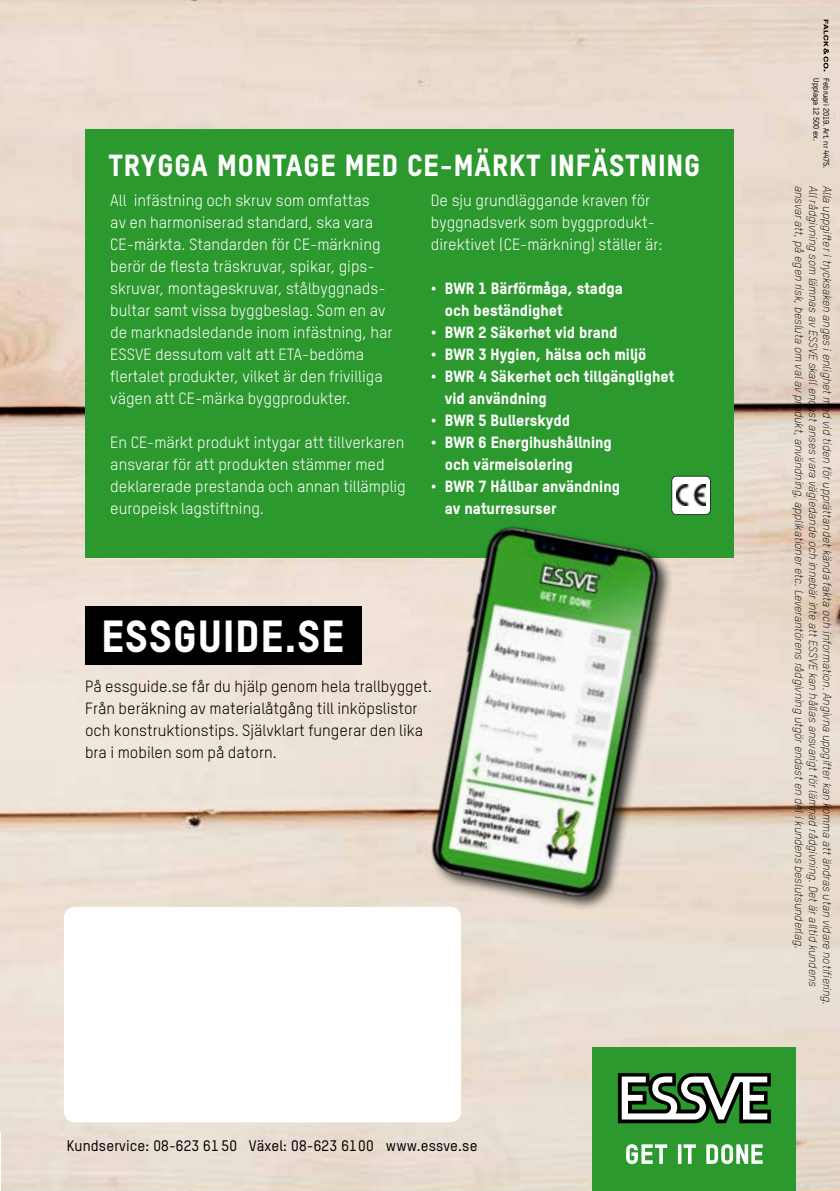
<style>
.page{position:relative;width:840px;height:1191px;background:#fff}
.page>*{position:absolute;margin:0;border:0;box-sizing:border-box;transform-origin:0 0}
.t1{font:800 44.2px "TSTAR";letter-spacing:.03em;color:#fff}
.t2{font:800 30px "TSTAR";letter-spacing:.03em;color:#fff}
.t3{font:16px/22px "TSTAR";color:#fff}
.t4{font:800 16px/22px "TSTAR";color:#fff}
.t5{font:16px/22px "TSTAR";color:#000}
.t6{font:500 15px "TSTAR";letter-spacing:.01em;color:#000}
.t7{font:italic 300 11.6px/14px "TSTAR";color:#000}
.t8{font:500 8px "TSTAR";color:#000}
</style>
<div class="page">
<img style="left:0;top:0;width:839px;height:1191px">
<svg style="left:823px;top:20px;width:5px;height:51px"></svg>
<div style="left:64px;top:907px;width:397px;height:215px;background:#fff;border-radius:11px"></div>
<div style="left:85px;top:129px;width:648px;height:429px;background:#2c992f"></div>
<svg style="left:671px;top:476px;width:39px;height:39px"></svg>
<img style="left:676px;top:484px;width:29px;height:21px">
<div style="left:85px;top:606px;width:276px;height:58px;background:#000"></div>
<img style="left:415px;top:503px;width:261px;height:414px">
<div style="left:592px;top:1047px;width:203px;height:144px;background:#2c992f"></div>
<svg style="left:626px;top:1144px;width:136px;height:20px"></svg>
<svg style="left:617px;top:1073px;width:153px;height:50px"></svg>
<h2 class="t2" style="left:109px;top:146px;width:592px">TRYGGA MONTAGE MED CE-MÄRKT INFÄSTNING</h2>
<p class="t3" style="left:110px;top:189px;width:283px">All infästning och skruv som omfattas<br>av en harmoniserad standard, ska vara CE-märkta. Standarden för CE-märkning berör de flesta träskruvar, spikar, gips&shy;skruvar, montageskruvar, stålbyggnads&shy;bultar samt vissa byggbeslag. Som en av de marknadsledande inom infästning, har ESSVE dessutom valt att ETA-bedöma flertalet produkter, vilket är den frivilliga vägen att CE-märka byggprodukter.</p>
<p class="t3" style="left:110px;top:431px;width:297px">En CE-märkt produkt intygar att tillverkaren ansvarar för att produkten stämmer med deklarerade prestanda och annan tillämplig europeisk lagstiftning.</p>
<p class="t3" style="left:430px;top:189px;width:233px">De sju grundläggande kraven för byggnadsverk som byggprodukt&shy;direktivet (CE-märkning) ställer är:</p>
<p class="t4" style="left:444px;top:277px;width:179px;text-indent:-14px">• BWR 1 Bärförmåga, stadga och beständighet</p>
<p class="t4" style="left:430px;top:321px;width:188px">• BWR 2 Säkerhet vid brand</p>
<p class="t4" style="left:430px;top:343px;width:217px">• BWR 3 Hygien, hälsa och miljö</p>
<p class="t4" style="left:444px;top:365px;width:231px;text-indent:-14px">• BWR 4 Säkerhet och tillgänglighet vid användning</p>
<p class="t4" style="left:430px;top:409px;width:140px">• BWR 5 Bullerskydd</p>
<p class="t4" style="left:444px;top:431px;width:168px;text-indent:-14px">• BWR 6 Energihushållning och värmeisolering</p>
<p class="t4" style="left:444px;top:475px;width:176px;text-indent:-14px">• BWR 7 Hållbar användning av naturresurser</p>
<h1 class="t1" style="left:101px;top:608px;width:244px">ESSGUIDE.SE</h1>
<p class="t5" style="left:85px;top:675px;width:348px">På essguide.se får du hjälp genom hela trallbygget.<br>Från beräkning av materialåtgång till inköpslistor och konstruktionstips. Självklart fungerar den lika bra i mobilen som på datorn.</p>
<p class="t6" style="left:67px;top:1136px;width:412px">Kundservice: 08-623 61 50 Växel: 08-623 61 00 www.essve.se</p>
<p class="t8" style="left:820px;top:78px;width:64px;rotate:90deg">Upplaga 12 500 ex.</p>
<p class="t8" style="left:830px;top:78px;width:92px;rotate:90deg">Februari 2019. Art. nr 4475.</p>
<p class="t7" style="left:833px;top:186px;width:820px;rotate:90deg">Alla uppgifter i trycksaken anges i enlighet med vid tiden för upprättandet kända fakta och information. Angivna uppgifter kan komma att ändras utan vidare notifiering.<br>All rådgivning som lämnas av ESSVE skall endast anses vara vägledande och innebär inte att ESSVE kan hållas ansvarigt för lämnad rådgivning. Det är alltid kundens ansvar att, på egen risk, besluta om val av produkt, användning, applikationer etc. Leverantörens rådgivning utgör endast en del i kundens beslutsunderlag.</p>
</div>
